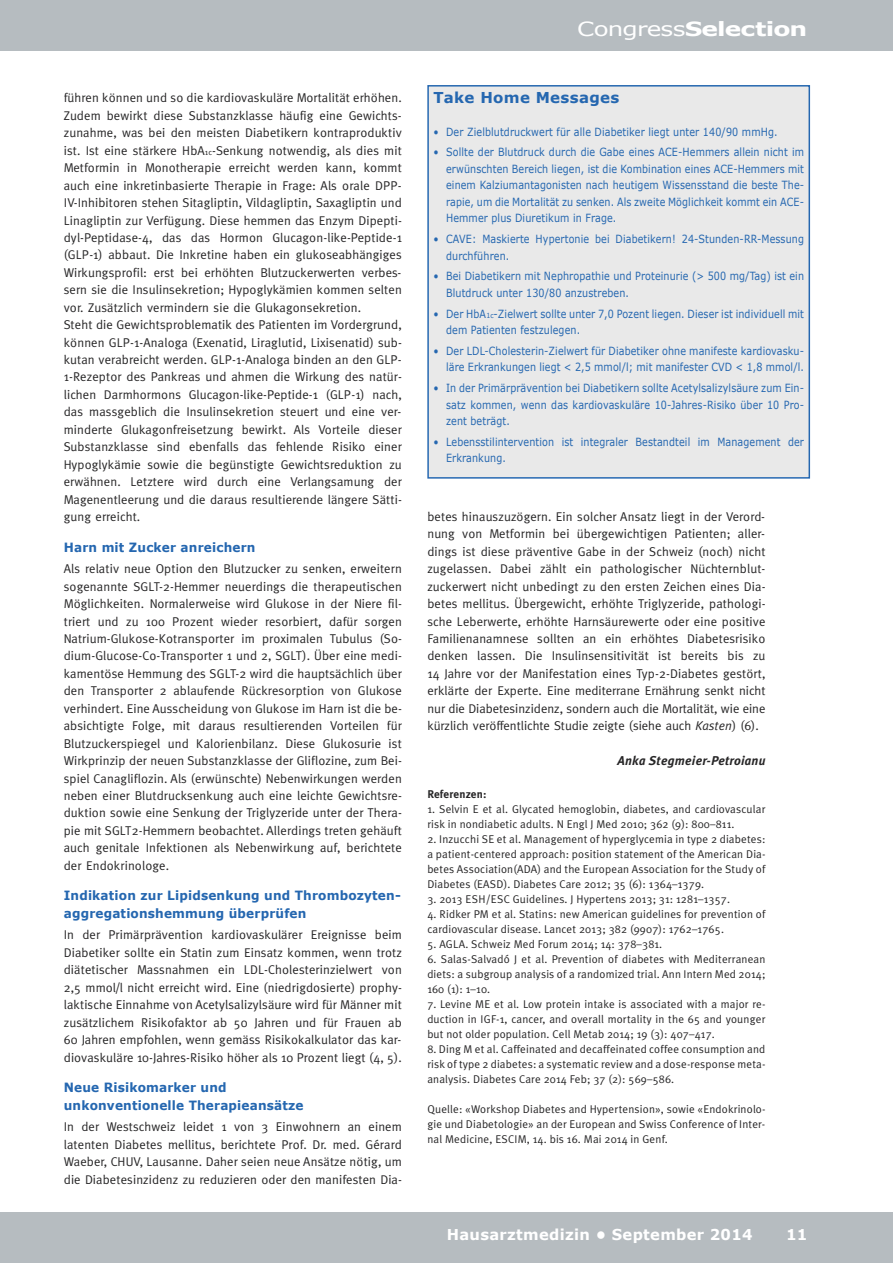
<style>
.page{position:relative;width:893px;height:1263px;background:#fff}
.page>*{position:absolute;margin:0;border:0;box-sizing:border-box;transform-origin:0 0}
.t1{font:700 19.5px "Verdana";letter-spacing:-.035em;color:#fff;scale:1.28 1}
.t2{font:700 15px "Verdana";letter-spacing:.02em;color:#fff}
.t3{font:700 15px "Verdana";letter-spacing:.02em;color:#2567b0}
.t4{font:12.75px/17.4px "Meta Plus";letter-spacing:.01em;color:#272627;text-align:justify}
.t5{font:700 12.75px/17.4px "Verdana";letter-spacing:.015em;color:#2567b0;scale:.95 1}
.t6{font:italic 700 12.75px "Meta Plus";letter-spacing:.015em;color:#272627}
.t7{font:11.25px/15px "Meta Plus Normal";letter-spacing:.015em;color:#272627;text-align:justify}
.t8{font:11.25px/16.5px "Verdana";letter-spacing:.015em;color:#2567b0;scale:.85 1}
.t9{font:700 11.25px "Meta Plus";letter-spacing:.015em;color:#272627}
.s1{font-size:8.1px}
.s2{font-weight:400}
.s3{font-size:7.05px}
.s4{font-family:"Meta Plus Normal";font-style:italic}
</style>
<div class="page">
<div style="left:0;top:0;width:893px;height:51px;background:#b6bcc0"></div>
<div style="left:0;top:1212px;width:893px;height:51px;background:#b6bcc0"></div>
<div style="left:429px;top:87px;width:379px;height:390px;background:#e9e9e9"></div>
<div style="left:427px;top:85px;width:383px;height:394px;border:2px solid #2567b0"></div>
<p class="t4" style="left:64px;top:89px;width:340px;text-align:left">führen können und so die kardiovaskuläre Mortalität erhöhen.<br>Zudem bewirkt diese Substanzklasse häufig eine Gewichts&shy;zunahme, was bei den meisten Diabetikern kontraproduktiv ist. Ist eine stärkere HbA<span class="s1">1c</span>-Senkung notwendig, als dies mit Metformin in Monotherapie erreicht werden kann, kommt auch eine inkretinbasierte Therapie in Frage: Als orale DPP-IV-Inhibitoren stehen Sitagliptin, Vildagliptin, Saxagliptin und Linagliptin zur Verfügung. Diese hemmen das Enzym Dipepti&shy;dyl-Peptidase-4, das das Hormon Glucagon-like-Peptide-1 (GLP-1) abbaut. Die Inkretine haben ein glukoseabhängiges Wirkungsprofil: erst bei erhöhten Blutzuckerwerten verbes&shy;sern sie die Insulinsekretion; Hypoglykämien kommen selten vor. Zusätzlich vermindern sie die Glukagonsekretion.<br>Steht die Gewichtsproblematik des Patienten im Vordergrund, können GLP-1-Analoga (Exenatid, Liraglutid, Lixisenatid) sub&shy;kutan verabreicht werden. GLP-1-Analoga binden an den GLP-1-Rezeptor des Pankreas und ahmen die Wirkung des natür&shy;lichen Darmhormons Glucagon-like-Peptide-1 (GLP-1) nach, das massgeblich die Insulinsekretion steuert und eine ver&shy;minderte Glukagonfreisetzung bewirkt. Als Vorteile dieser Substanzklasse sind ebenfalls das fehlende Risiko einer Hypoglykämie sowie die begünstigte Gewichtsreduktion zu erwähnen. Letztere wird durch eine Verlangsamung der Magenentleerung und die daraus resultierende längere Sätti&shy;gung erreicht.</p>
<p class="t5" style="left:64px;top:538px;width:203px">Harn mit Zucker anreichern</p>
<p class="t4" style="left:64px;top:560px;width:340px">Als relativ neue Option den Blutzucker zu senken, erweitern sogenannte SGLT-2-Hemmer neuerdings die therapeutischen Möglichkeiten. Normalerweise wird Glukose in der Niere fil&shy;triert und zu 100 Prozent wieder resorbiert, dafür sorgen Natrium-Glukose-Kotransporter im proximalen Tubulus (So&shy;dium-Glucose-Co-Transporter 1 und 2, SGLT). Über eine medi&shy;kamentöse Hemmung des SGLT-2 wird die hauptsächlich über den Transporter 2 ablaufende Rückresorption von Glukose verhindert. Eine Ausscheidung von Glukose im Harn ist die be&shy;absichtigte Folge, mit daraus resultierenden Vorteilen für Blutzuckerspiegel und Kalorienbilanz. Diese Glukosurie ist Wirkprinzip der neuen Substanzklasse der Gliflozine, zum Bei&shy;spiel Canagliflozin. Als (erwünschte) Nebenwirkungen werden neben einer Blutdrucksenkung auch eine leichte Gewichtsre&shy;duktion sowie eine Senkung der Triglyzeride unter der Thera&shy;pie mit SGLT2-Hemmern beobachtet. Allerdings treten gehäuft auch genitale Infektionen als Nebenwirkung auf, berichtete der Endokrinologe.</p>
<p class="t5" style="left:64px;top:886px;width:356px">Indikation zur Lipidsenkung und Thrombozyten&shy;aggregationshemmung überprüfen</p>
<p class="t4" style="left:64px;top:926px;width:340px">In der Primärprävention kardiovaskulärer Ereignisse beim Diabetiker sollte ein Statin zum Einsatz kommen, wenn trotz diätetischer Massnahmen ein LDL-Cholesterinzielwert von 2,5 mmol/l nicht erreicht wird. Eine (niedrigdosierte) prophy&shy;laktische Einnahme von Acetylsalizylsäure wird für Männer mit zusätzlichem Risikofaktor ab 50 Jahren und für Frauen ab 60 Jahren empfohlen, wenn gemäss Risikokalkulator das kar&shy;diovaskuläre 10-Jahres-Risiko höher als 10 Prozent liegt (4, 5).</p>
<p class="t5" style="left:64px;top:1078px;width:254px">Neue Risikomarker und unkonventionelle Therapieansätze</p>
<p class="t4" style="left:64px;top:1118px;width:340px">In der Westschweiz leidet 1 von 3 Einwohnern an einem latenten Diabetes mellitus, berichtete Prof. Dr. med. Gérard Waeber, CHUV, Lausanne. Daher seien neue Ansätze nötig, um die Diabetesinzidenz zu reduzieren oder den manifesten Dia-</p>
<h1 class="t1" style="left:577px;top:17px;width:181px"><span class="s2">Congress</span>Selection</h1>
<p class="t3" style="left:433px;top:87px;width:187px">Take Home Messages</p>
<p class="t8" style="left:433px;top:123px;width:407px">• Der Zielblutdruckwert für alle Diabetiker liegt unter 140/90 mmHg.</p>
<p class="t8" style="left:446px;top:144px;width:423px;text-align:justify;text-indent:-13px">• Sollte der Blutdruck durch die Gabe eines ACE-Hemmers allein nicht im erwünschten Bereich liegen, ist die Kombination eines ACE-Hemmers mit einem Kalziumantagonisten nach heutigem Wissensstand die beste The&shy;rapie, um die Mortalität zu senken. Als zweite Möglichkeit kommt ein ACE-Hemmer plus Diuretikum in Frage.</p>
<p class="t8" style="left:446px;top:230px;width:423px;text-indent:-13px">• CAVE: Maskierte Hypertonie bei Diabetikern! 24-Stunden-RR-Messung durchführen.</p>
<p class="t8" style="left:446px;top:268px;width:423px;text-indent:-13px">• Bei Diabetikern mit Nephropathie und Proteinurie (&gt; 500 mg/Tag) ist ein<br>Blutdruck unter 130/80 anzustreben.</p>
<p class="t8" style="left:446px;top:305px;width:423px;text-indent:-13px">• Der HbA<span class="s3">1c</span>-Zielwert sollte unter 7,0 Pozent liegen. Dieser ist individuell mit dem Patienten festzulegen.</p>
<p class="t8" style="left:433px;top:342px;width:438px;text-align:right">• Der LDL-Cholesterin-Zielwert für Diabetiker ohne manifeste kardiovasku&shy;läre Erkrankungen liegt &lt; 2,5 mmol/l; mit manifester CVD &lt; 1,8 mmol/l.</p>
<p class="t8" style="left:446px;top:379px;width:423px;text-align:justify;text-indent:-13px">• In der Primärprävention bei Diabetikern sollte Acetylsalizylsäure zum Ein&shy;satz kommen, wenn das kardiovaskuläre 10-Jahres-Risiko über 10 Pro&shy;zent beträgt.</p>
<p class="t8" style="left:446px;top:433px;width:423px;text-indent:-13px">• Lebensstilintervention ist integraler Bestandteil im Management der<br>Erkrankung.</p>
<p class="t4" style="left:427px;top:508px;width:340px">betes hinauszuzögern. Ein solcher Ansatz liegt in der Verord&shy;nung von Metformin bei übergewichtigen Patienten; aller&shy;dings ist diese präventive Gabe in der Schweiz (noch) nicht zugelassen. Dabei zählt ein pathologischer Nüchternblut&shy;zuckerwert nicht unbedingt zu den ersten Zeichen eines Dia&shy;betes mellitus. Übergewicht, erhöhte Triglyzeride, pathologi&shy;sche Leberwerte, erhöhte Harnsäurewerte oder eine positive Familienanamnese sollten an ein erhöhtes Diabetesrisiko denken lassen. Die Insulinsensitivität ist bereits bis zu 14 Jahre vor der Manifestation eines Typ-2-Diabetes gestört, erklärte der Experte. Eine mediterrane Ernährung senkt nicht nur die Diabetesinzidenz, sondern auch die Mortalität, wie eine kürzlich veröffentlichte Studie zeigte (siehe auch <span class="s4">Kasten</span>) (6).</p>
<p class="t6" style="left:617px;top:753px;width:149px">Anka Stegmeier-Petroianu</p>
<p class="t9" style="left:427px;top:787px;width:61px">Referenzen:</p>
<p class="t7" style="left:427px;top:801px;width:340px">1. Selvin E et al. Glycated hemoglobin, diabetes, and cardiovascular risk in nondiabetic adults. N Engl J Med 2010; 362 (9): 800–811.</p>
<p class="t7" style="left:427px;top:831px;width:340px">2. Inzucchi SE et al. Management of hyperglycemia in type 2 diabetes: a patient-centered approach: position statement of the American Dia&shy;betes Association(ADA) and the European Association for the Study of Diabetes (EASD). Diabetes Care 2012; 35 (6): 1364–1379.</p>
<p class="t7" style="left:427px;top:891px;width:304px">3. 2013 ESH/ESC Guidelines. J Hypertens 2013; 31: 1281–1357.</p>
<p class="t7" style="left:427px;top:906px;width:340px">4. Ridker PM et al. Statins: new American guidelines for prevention of cardiovascular disease. Lancet 2013; 382 (9907): 1762–1765.</p>
<p class="t7" style="left:427px;top:936px;width:236px">5. AGLA. Schweiz Med Forum 2014; 14: 378–381.</p>
<p class="t7" style="left:427px;top:951px;width:340px">6. Salas-Salvadó J et al. Prevention of diabetes with Mediterranean diets: a subgroup analysis of a randomized trial. Ann Intern Med 2014; 160 (1): 1–10.</p>
<p class="t7" style="left:427px;top:996px;width:340px">7. Levine ME et al. Low protein intake is associated with a major re&shy;duction in IGF-1, cancer, and overall mortality in the 65 and younger but not older population. Cell Metab 2014; 19 (3): 407–417.</p>
<p class="t7" style="left:427px;top:1041px;width:340px">8. Ding M et al. Caffeinated and decaffeinated coffee consumption and risk of type 2 diabetes: a systematic review and a dose-response meta&shy;analysis. Diabetes Care 2014 Feb; 37 (2): 569–586.</p>
<p class="t7" style="left:427px;top:1101px;width:340px">Quelle: «Workshop Diabetes and Hypertension», sowie «Endokrinolo&shy;gie und Diabetologie» an der European and Swiss Conference of Inter&shy;nal Medicine, ESCIM, 14. bis 16. Mai 2014 in Genf.</p>
<p class="t2" style="left:447px;top:1225px;width:307px">Hausarztmedizin • September 2014</p>
<p class="t2" style="left:786px;top:1225px;width:23px">11</p>
</div>
